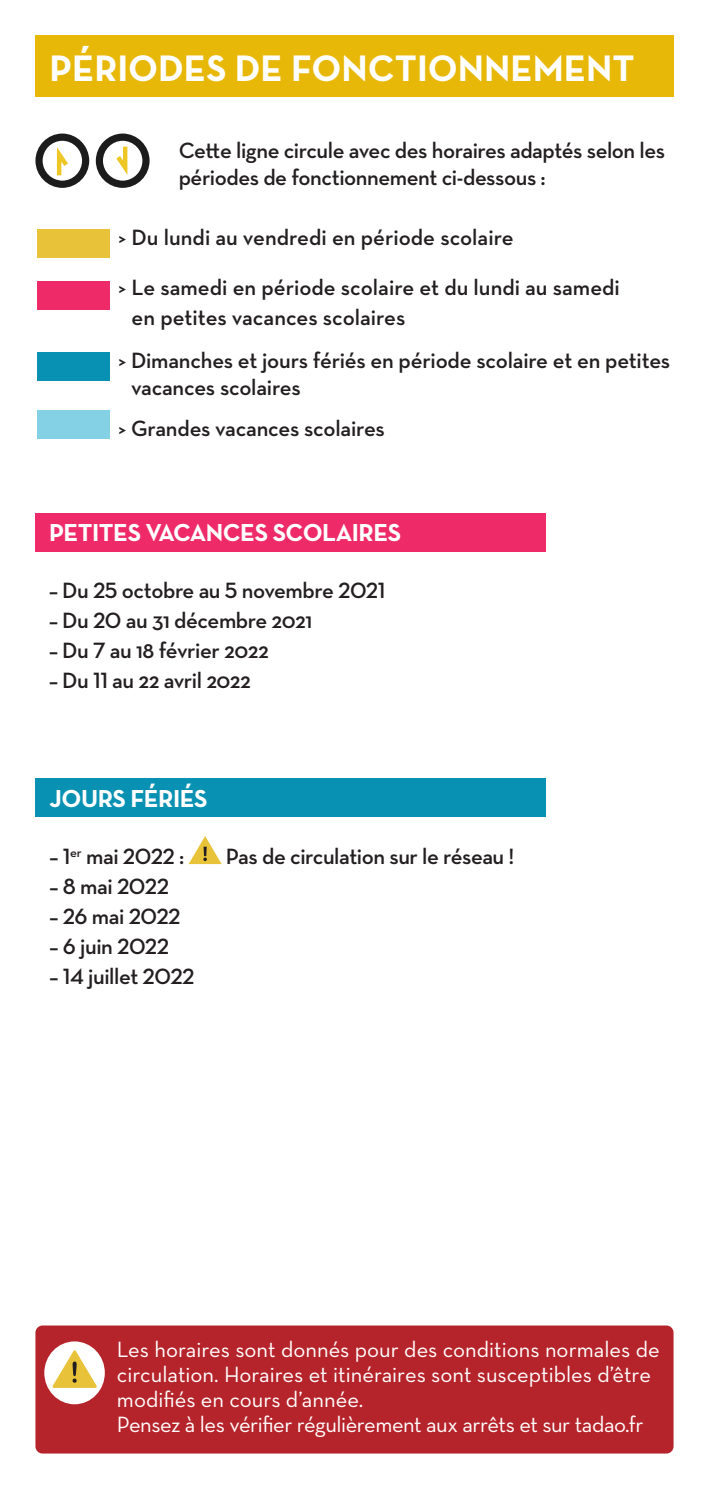
<style>
.page{position:relative;width:709px;height:1489px;background:#fff}
.page>*{position:absolute;margin:0;border:0;box-sizing:border-box;transform-origin:0 0}
.t1{font:700 37.5px "Neutraface Text";color:#fff}
.t2{font:700 25px "Neutraface Text";letter-spacing:-.02em;color:#fff}
.t3{font:600 22.5px/27px "Neutraface Text";letter-spacing:-.02em;color:#231f20}
.NOTE{font:22.5px/25px "Neutraface Text";color:#fff}
.t4{font:600 22.5px/30px "Neutraface Text";color:#231f20}
.NOTE-2{font:22.5px "Neutraface Text";letter-spacing:-.02em;color:#fff}
</style>
<div class="page">
<div style="left:35px;top:35px;width:639px;height:62px;background:#e8b809"></div>
<div style="left:35px;top:1325px;width:638px;height:128px;background:#b6242b;border-radius:7px"></div>
<div style="left:35px;top:778px;width:511px;height:39px;background:#0891b3"></div>
<div style="left:35px;top:513px;width:511px;height:39px;background:#ee2a68"></div>
<svg style="left:189px;top:836px;width:33px;height:28px"></svg>
<div style="left:44px;top:1341px;width:61px;height:63px;background:#fff;border-radius:50%"></div>
<svg style="left:52px;top:1350px;width:45px;height:37px"></svg>
<svg style="left:96px;top:133px;width:54px;height:55px"></svg>
<svg style="left:35px;top:133px;width:54px;height:55px"></svg>
<div style="left:37px;top:229px;width:73px;height:29px;background:#e8c33a"></div>
<div style="left:37px;top:281px;width:73px;height:28px;background:#ee2a68"></div>
<div style="left:37px;top:352px;width:73px;height:28px;background:#0891b3"></div>
<div style="left:37px;top:410px;width:73px;height:28px;background:#84d0e5"></div>
<p class="t1" style="left:50px;top:44px;width:586px">PÉRIODES DE FONCTIONNEMENT</p>
<p class="t3" style="left:179px;top:137px;width:488px">Cette ligne circule avec des horaires adaptés selon les périodes de fonctionnement ci-dessous :</p>
<p class="t4" style="left:118px;top:222px;width:397px">&gt; Du lundi au vendredi en période scolaire</p>
<p class="t4" style="left:132px;top:272px;width:490px;text-indent:-13px">&gt; Le samedi en période scolaire et du lundi au samedi en petites vacances scolaires</p>
<p class="t3" style="left:131px;top:346px;width:540px;text-indent:-13px">&gt; Dimanches et jours fériés en période scolaire et en petites vacances scolaires</p>
<p class="t3" style="left:118px;top:414px;width:268px">&gt; Grandes vacances scolaires</p>
<p class="t2" style="left:49px;top:516px;width:354px">PETITES VACANCES SCOLAIRES</p>
<p class="t3" style="left:49px;top:577px;width:338px">– Du 25 octobre au 5 novembre 2021</p>
<p class="t3" style="left:49px;top:607px;width:265px">– Du 20 au 31 décembre 2021</p>
<p class="t3" style="left:49px;top:637px;width:221px">– Du 7 au 18 février 2022</p>
<p class="t3" style="left:49px;top:667px;width:203px">– Du 11 au 22 avril 2022</p>
<p class="t2" style="left:50px;top:782px;width:160px">JOURS FÉRIÉS</p>
<p class="t3" style="left:50px;top:842px;width:136px">– 1<sup>er</sup> mai 2022 :</p>
<p class="t3" style="left:226px;top:842px;width:290px">Pas de circulation sur le réseau !</p>
<p class="t3" style="left:50px;top:872px;width:121px">– 8 mai 2022</p>
<p class="t3" style="left:50px;top:902px;width:132px">– 26 mai 2022</p>
<p class="t3" style="left:50px;top:932px;width:121px">– 6 juin 2022</p>
<p class="t3" style="left:50px;top:962px;width:146px">– 14 juillet 2022</p>
<p class="NOTE" style="left:117px;top:1336px;width:544px">Les horaires sont donnés pour des conditions normales de circulation. Horaires et itinéraires sont susceptibles d’être modifiés en cours d’année.</p>
<p class="NOTE-2" style="left:117px;top:1410px;width:528px">Pensez à les vérifier régulièrement aux arrêts et sur tadao.fr</p>
</div>
